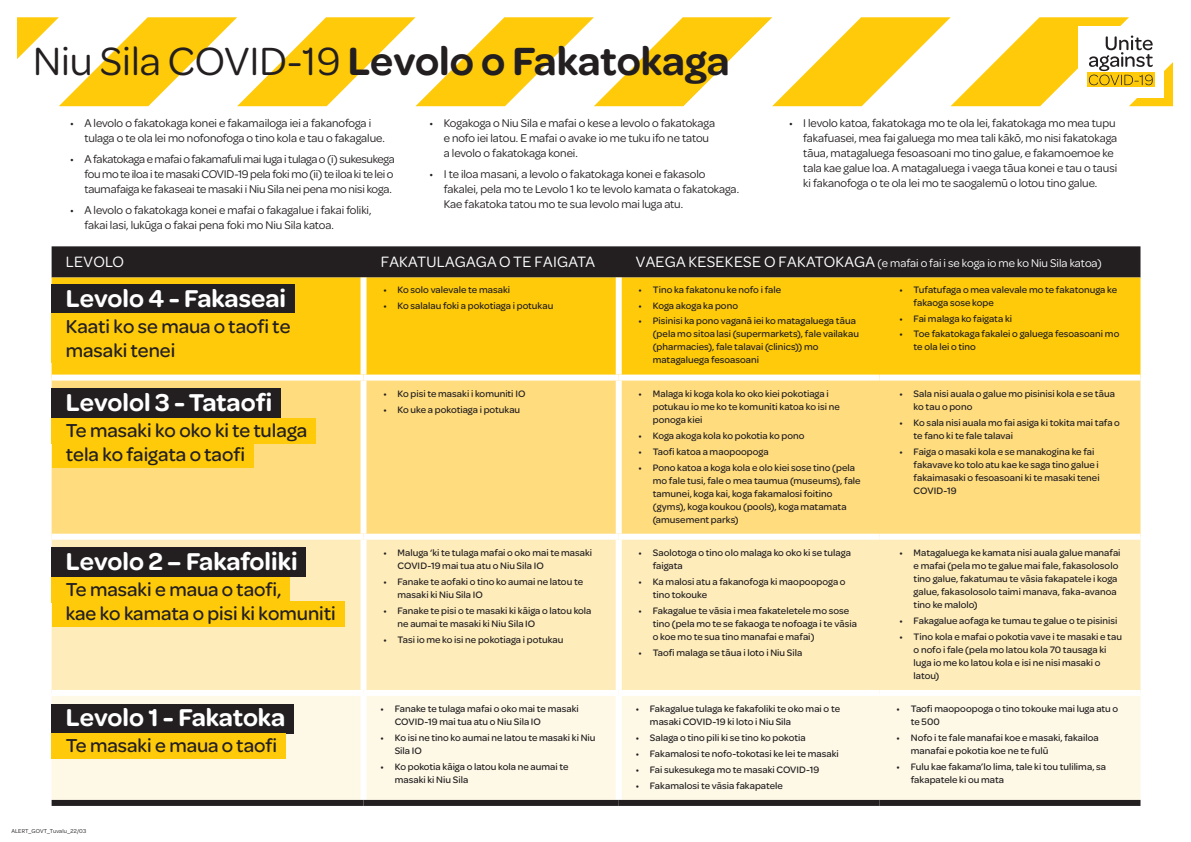
<style>
.page{position:relative;width:1191px;height:842px;background:#fff}
.page>*{position:absolute;margin:0;border:0;box-sizing:border-box;transform-origin:0 0}
.t1{font:600 42px "Omnes";color:#231f20}
.t2{font:600 26px "Omnes";color:#fff}
.t3{font:500 20px/24px "Omnes";color:#231f20}
.t4{font:16px "Omnes";letter-spacing:.02em;color:#fff}
.t5{font:12px/15px "Omnes";letter-spacing:-.005em;color:#231f20}
.t6{font:12px "Omnes";color:#fff}
.t7{font:500 10px/13px "Omnes";letter-spacing:.005em;color:#231f20}
.t8{font:6px "Omnes";letter-spacing:.02em;color:#231f20}
.s1{font-weight:400}
.s2{font-size:16px}
</style>
<div class="page">
<div style="left:52px;top:246px;width:1088px;height:32px;background:#231f20"></div>
<div style="left:52px;top:278px;width:1088px;height:97px;background:#feca0a"></div>
<div style="left:52px;top:381px;width:1088px;height:153px;background:#ffdc7e"></div>
<div style="left:52px;top:540px;width:1088px;height:150px;background:#feedbb"></div>
<div style="left:52px;top:696px;width:1088px;height:104px;background:#fef9e7"></div>
<div style="left:360px;top:278px;width:6px;height:97px;background:#fff"></div>
<div style="left:616px;top:278px;width:6px;height:97px;background:#fff"></div>
<div style="left:360px;top:381px;width:6px;height:153px;background:#fff"></div>
<div style="left:616px;top:381px;width:6px;height:153px;background:#fff"></div>
<div style="left:360px;top:540px;width:6px;height:150px;background:#fff"></div>
<div style="left:616px;top:540px;width:6px;height:150px;background:#fff"></div>
<div style="left:360px;top:696px;width:6px;height:104px;background:#fff"></div>
<div style="left:616px;top:696px;width:6px;height:104px;background:#fff"></div>
<div style="left:52px;top:800px;width:311px;height:6px;background:#231f20"></div>
<div style="left:363px;top:800px;width:256px;height:6px;background:#231f20"></div>
<div style="left:619px;top:800px;width:260px;height:6px;background:#231f20"></div>
<div style="left:879px;top:800px;width:261px;height:6px;background:#231f20"></div>
<div style="left:52px;top:284px;width:243px;height:30px;background:#231f20"></div>
<div style="left:52px;top:314px;width:247px;height:25px;background:#feca0a"></div>
<div style="left:52px;top:338px;width:132px;height:25px;background:#feca0a"></div>
<div style="left:52px;top:388px;width:229px;height:30px;background:#231f20"></div>
<div style="left:52px;top:418px;width:264px;height:25px;background:#feca0a"></div>
<div style="left:52px;top:442px;width:202px;height:25px;background:#feca0a"></div>
<div style="left:52px;top:547px;width:254px;height:30px;background:#231f20"></div>
<div style="left:52px;top:577px;width:238px;height:25px;background:#feca0a"></div>
<div style="left:52px;top:601px;width:292px;height:25px;background:#feca0a"></div>
<div style="left:52px;top:704px;width:242px;height:29px;background:#231f20"></div>
<div style="left:52px;top:733px;width:234px;height:25px;background:#feca0a"></div>
<svg style="left:17px;top:17px;width:1156px;height:89px"></svg>
<h1 class="t1" style="left:33px;top:32px;width:698px"><span class="s1">Niu Sila COVID-19</span> Levolo o Fakatokaga</h1>
<p class="t5" style="left:84px;top:115px;width:302px;text-indent:-14px">• A levolo o fakatokaga konei e fakamailoga iei a fakanofoga i tulaga o te ola lei mo nofonofoga o tino kola e tau o fakagalue.</p>
<p class="t5" style="left:84px;top:151px;width:312px;text-align:justify;text-indent:-14px">• A fakatokaga e mafai o fakamafuli mai luga i tulaga o (i) sukesukega fou mo te iloa i te masaki COVID-19 pela foki mo (ii) te iloa ki te lei o taumafaiga ke fakaseai te masaki i Niu Sila nei pena mo nisi koga.</p>
<p class="t5" style="left:84px;top:202px;width:289px;text-indent:-14px">• A levolo o fakatokaga konei e mafai o fakagalue i fakai foliki, fakai lasi, lukūga o fakai pena foki mo Niu Sila katoa.</p>
<p class="t5" style="left:444px;top:115px;width:273px;text-indent:-14px">• Kogakoga o Niu Sila e mafai o kese a levolo o fakatokaga e nofo iei latou. E mafai o avake io me tuku ifo ne tatou a levolo o fakatokaga konei.</p>
<p class="t5" style="left:444px;top:166px;width:297px;text-indent:-14px">• I te iloa masani, a levolo o fakatokaga konei e fakasolo fakalei, pela mo te Levolo 1 ko te levolo kamata o fakatokaga.<br>Kae fakatoka tatou mo te sua levolo mai luga atu.</p>
<p class="t5" style="left:803px;top:115px;width:315px;text-indent:-14px">• I levolo katoa, fakatokaga mo te ola lei, fakatokaga mo mea tupu fakafuasei, mea fai galuega mo mea tali kākō, mo nisi fakatokaga tāua, matagaluega fesoasoani mo tino galue, e fakamoemoe ke tala kae galue loa. A matagaluega i vaega tāua konei e tau o tausi ki fakanofoga o te ola lei mo te saogalemū o lotou tino galue.</p>
<h3 class="t4" style="left:66px;top:251px;width:60px">LEVOLO</h3>
<h3 class="t4" style="left:381px;top:251px;width:216px">FAKATULAGAGA O TE FAIGATA</h3>
<p class="t6" style="left:636px;top:255px;width:467px"><span class="s2">VAEGA KESEKESE O FAKATOKAGA</span> (e mafai o fai i se koga io me ko Niu Sila katoa)</p>
<h2 class="t2" style="left:66px;top:280px;width:222px">Levolo 4 - Fakaseai</h2>
<h3 class="t3" style="left:66px;top:313px;width:226px">Kaati ko se maua o taofi te masaki tenei</h3>
<p class="t7" style="left:913px;top:282px;width:205px;text-indent:-14px">• Tufatufaga o mea valevale mo te fakatonuga ke fakaoga sose kope</p>
<p class="t7" style="left:899px;top:311px;width:114px">• Fai malaga ko faigata ki</p>
<p class="t7" style="left:913px;top:327px;width:207px;text-indent:-14px">• Toe fakatokaga fakalei o galuega fesoasoani mo te ola lei o tino</p>
<p class="t7" style="left:638px;top:282px;width:144px">• Tino ka fakatonu ke nofo i fale</p>
<p class="t7" style="left:638px;top:298px;width:101px">• Koga akoga ka pono</p>
<p class="t7" style="left:653px;top:314px;width:208px;text-indent:-14px">• Pisinisi ka pono vaganā iei ko matagaluega tāua (pela mo sitoa lasi (supermarkets), fale vailakau (pharmacies), fale talavai (clinics)) mo matagaluega fesoasoani</p>
<p class="t7" style="left:383px;top:282px;width:128px">• Ko solo valevale te masaki</p>
<p class="t7" style="left:383px;top:298px;width:171px">• Ko salalau foki a pokotiaga i potukau</p>
<h2 class="t2" style="left:66px;top:384px;width:208px">Levolol 3 - Tataofi</h2>
<h3 class="t3" style="left:66px;top:417px;width:243px">Te masaki ko oko ki te tulaga tela ko faigata o taofi</h3>
<h2 class="t2" style="left:66px;top:543px;width:233px">Levolo 2 – Fakafoliki</h2>
<h3 class="t3" style="left:66px;top:576px;width:272px">Te masaki e maua o taofi,<br>kae ko kamata o pisi ki komuniti</h3>
<h2 class="t2" style="left:66px;top:699px;width:221px">Levolo 1 - Fakatoka</h2>
<h3 class="t3" style="left:66px;top:732px;width:213px">Te masaki e maua o taofi</h3>
<p class="t8" style="left:11px;top:827px;width:76px">ALERT_GOVT_Tuvalu_22/03</p>
<p class="t7" style="left:383px;top:386px;width:143px">• Ko pisi te masaki i komuniti IO</p>
<p class="t7" style="left:383px;top:402px;width:138px">• Ko uke a pokotiaga i potukau</p>
<p class="t7" style="left:397px;top:546px;width:196px;text-indent:-14px">• Maluga ‘ki te tulaga mafai o oko mai te masaki<br>COVID-19 mai tua atu o Niu Sila IO</p>
<p class="t7" style="left:397px;top:574px;width:187px;text-indent:-14px">• Fanake te aofaki o tino ko aumai ne latou te masaki ki Niu Sila IO</p>
<p class="t7" style="left:397px;top:603px;width:195px;text-indent:-14px">• Fanake te pisi o te masaki ki kāiga o latou kola ne aumai te masaki ki Niu Sila IO</p>
<p class="t7" style="left:383px;top:632px;width:181px">• Tasi io me ko isi ne pokotiaga i potukau</p>
<p class="t7" style="left:395px;top:702px;width:186px;text-indent:-14px">• Fanake te tulaga mafai o oko mai te masaki<br>COVID-19 mai tua atu o Niu Sila IO</p>
<p class="t7" style="left:395px;top:731px;width:202px;text-indent:-14px">• Ko isi ne tino ko aumai ne latou te masaki ki Niu<br>Sila IO</p>
<p class="t7" style="left:395px;top:760px;width:175px;text-indent:-14px">• Ko pokotia kāiga o latou kola ne aumai te masaki ki Niu Sila</p>
<p class="t7" style="left:653px;top:386px;width:189px;text-indent:-14px">• Malaga ki koga kola ko oko kiei pokotiaga i potukau io me ko te komuniti katoa ko isi ne ponoga kiei</p>
<p class="t7" style="left:638px;top:428px;width:167px">• Koga akoga kola ko pokotia ko pono</p>
<p class="t7" style="left:638px;top:444px;width:132px">• Taofi katoa a maopoopoga</p>
<p class="t7" style="left:653px;top:460px;width:209px;text-indent:-14px">• Pono katoa a koga kola e olo kiei sose tino (pela mo fale tusi, fale o mea taumua (museums), fale tamunei, koga kai, koga fakamalosi foitino (gyms), koga koukou (pools), koga matamata (amusement parks)</p>
<p class="t7" style="left:653px;top:546px;width:200px;text-indent:-14px">• Saolotoga o tino olo malaga ko oko ki se tulaga faigata</p>
<p class="t7" style="left:653px;top:574px;width:194px;text-indent:-14px">• Ka malosi atu a fakanofoga ki maopoopoga o tino tokouke</p>
<p class="t7" style="left:653px;top:603px;width:206px;text-indent:-14px">• Fakagalue te vāsia i mea fakateletele mo sose tino (pela mo te se fakaoga te nofoaga i te vāsia o koe mo te sua tino manafai e mafai)</p>
<p class="t7" style="left:638px;top:645px;width:165px">• Taofi malaga se tāua i loto i Niu Sila</p>
<p class="t7" style="left:650px;top:702px;width:192px;text-indent:-14px">• Fakagalue tulaga ke fakafoliki te oko mai o te masaki COVID-19 ki loto i Niu Sila</p>
<p class="t7" style="left:636px;top:731px;width:171px">• Salaga o tino pili ki se tino ko pokotia</p>
<p class="t7" style="left:636px;top:747px;width:205px">• Fakamalosi te nofo-tokotasi ke lei te masaki</p>
<p class="t7" style="left:636px;top:762px;width:185px">• Fai sukesukega mo te masaki COVID-19</p>
<p class="t7" style="left:636px;top:778px;width:149px">• Fakamalosi te vāsia fakapatele</p>
<p class="t7" style="left:913px;top:386px;width:203px;text-indent:-14px">• Sala nisi auala o galue mo pisinisi kola e se tāua ko tau o pono</p>
<p class="t7" style="left:913px;top:415px;width:208px;text-indent:-14px">• Ko sala nisi auala mo fai asiga ki tokita mai tafa o te fano ki te fale talavai</p>
<p class="t7" style="left:913px;top:444px;width:187px;text-indent:-14px">• Faiga o masaki kola e se manakogina ke fai fakavave ko tolo atu kae ke saga tino galue i fakaimasaki o fesoasoani ki te masaki tenei COVID-19</p>
<p class="t7" style="left:913px;top:546px;width:208px;text-indent:-14px">• Matagaluega ke kamata nisi auala galue manafai e mafai (pela mo te galue mai fale, fakasolosolo tino galue, fakatumau te vāsia fakapatele i koga galue, fakasolosolo taimi manava, faka-avanoa tino ke malolo)</p>
<p class="t7" style="left:899px;top:613px;width:219px">• Fakagalue aofaga ke tumau te galue o te pisinisi</p>
<p class="t7" style="left:913px;top:629px;width:210px;text-indent:-14px">• Tino kola e mafai o pokotia vave i te masaki e tau o nofo i fale (pela mo latou kola 70 tausaga ki luga io me ko latou kola e isi ne nisi masaki o latou)</p>
<p class="t7" style="left:910px;top:702px;width:209px;text-indent:-14px">• Taofi maopoopoga o tino tokouke mai luga atu o te 500</p>
<p class="t7" style="left:910px;top:731px;width:189px;text-indent:-14px">• Nofo i te fale manafai koe e masaki, fakailoa manafai e pokotia koe ne te fulū</p>
<p class="t7" style="left:910px;top:759px;width:197px;text-indent:-14px">• Fulu kae fakama’lo lima, tale ki tou tulilima, sa fakapatele ki ou mata</p>
</div>
